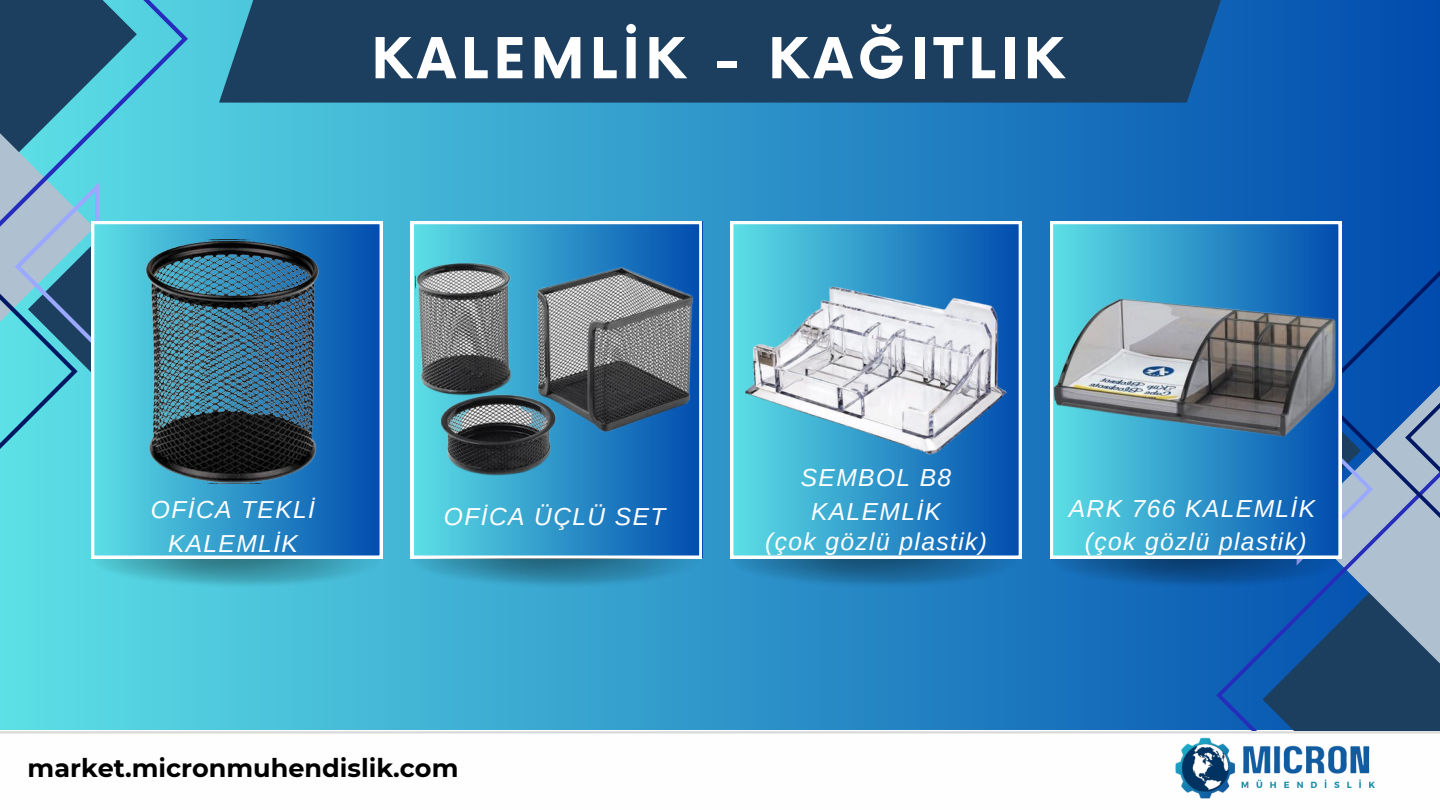
<style>
.page{position:relative;width:1440px;height:810px;background:#fff}
.page>*{position:absolute;margin:0;border:0;box-sizing:border-box;transform-origin:0 0}
.t1{font:700 55px "Now";letter-spacing:.1em;color:#fff}
.t2{font:700 25.5px "Montserrat";color:#000}
.t3{font:italic 24.6px "Arimo";letter-spacing:.055em;color:#fff}
</style>
<div class="page">
<div style="left:0;top:0;width:1440px;height:810px;background:linear-gradient(to right,#5fe1e6,#014cae)"></div>
<img style="left:137px;top:559px;width:245px;height:30px">
<div style="left:137px;top:0;width:51px;height:221px;background:#53cfe0"></div>
<svg style="left:0;top:0;width:137px;height:646px;background:#54afc2"></svg>
<svg style="left:91px;top:221px;width:291px;height:337px;background:#3e99cc"></svg>
<svg style="left:411px;top:221px;width:291px;height:337px;background:#46a0cf"></svg>
<img style="left:730px;top:559px;width:291px;height:30px">
<svg style="left:730px;top:221px;width:291px;height:337px;background:#3c9bcc"></svg>
<img style="left:0;top:730px;width:1440px;height:80px">
<hr style="left:0;top:731px;width:1440px;height:3px;background:#d9d9d9">
<img style="left:1173px;top:737px;width:203px;height:63px">
<svg style="left:1216px;top:558px;width:224px;height:172px;background:#174d88"></svg>
<svg style="left:1313px;top:145px;width:127px;height:502px;background:#3c72b3"></svg>
<img style="left:411px;top:559px;width:291px;height:30px">
<img style="left:109px;top:240px;width:241px;height:243px">
<img style="left:416px;top:240px;width:278px;height:244px">
<img style="left:1050px;top:559px;width:291px;height:30px">
<svg style="left:1050px;top:221px;width:291px;height:337px;background:#399bcc"></svg>
<img style="left:742px;top:285px;width:264px;height:169px">
<img style="left:1040px;top:285px;width:311px;height:160px">
<div style="left:219px;top:0;width:1002px;height:103px;background:#1c3f60"></div>
<h1 class="t1" style="left:372px;top:29px;width:694px">KALEMLİK - KAĞITLIK</h1>
<p class="t3" style="left:801px;top:464px;width:152px">SEMBOL B8</p>
<p class="t3" style="left:1069px;top:495px;width:248px">ARK 766 KALEMLİK</p>
<p class="t3" style="left:151px;top:495px;width:166px">OFİCA TEKLİ</p>
<p class="t3" style="left:811px;top:498px;width:131px">KALEMLİK</p>
<p class="t3" style="left:168px;top:529px;width:131px">KALEMLİK</p>
<p class="t3" style="left:444px;top:503px;width:223px">OFİCA ÜÇLÜ SET</p>
<p class="t3" style="left:765px;top:528px;width:223px">(çok gözlü plastik)</p>
<p class="t3" style="left:1085px;top:528px;width:223px">(çok gözlü plastik)</p>
<p class="t2" style="left:28px;top:753px;width:432px">market.micronmuhendislik.com</p>
</div>
